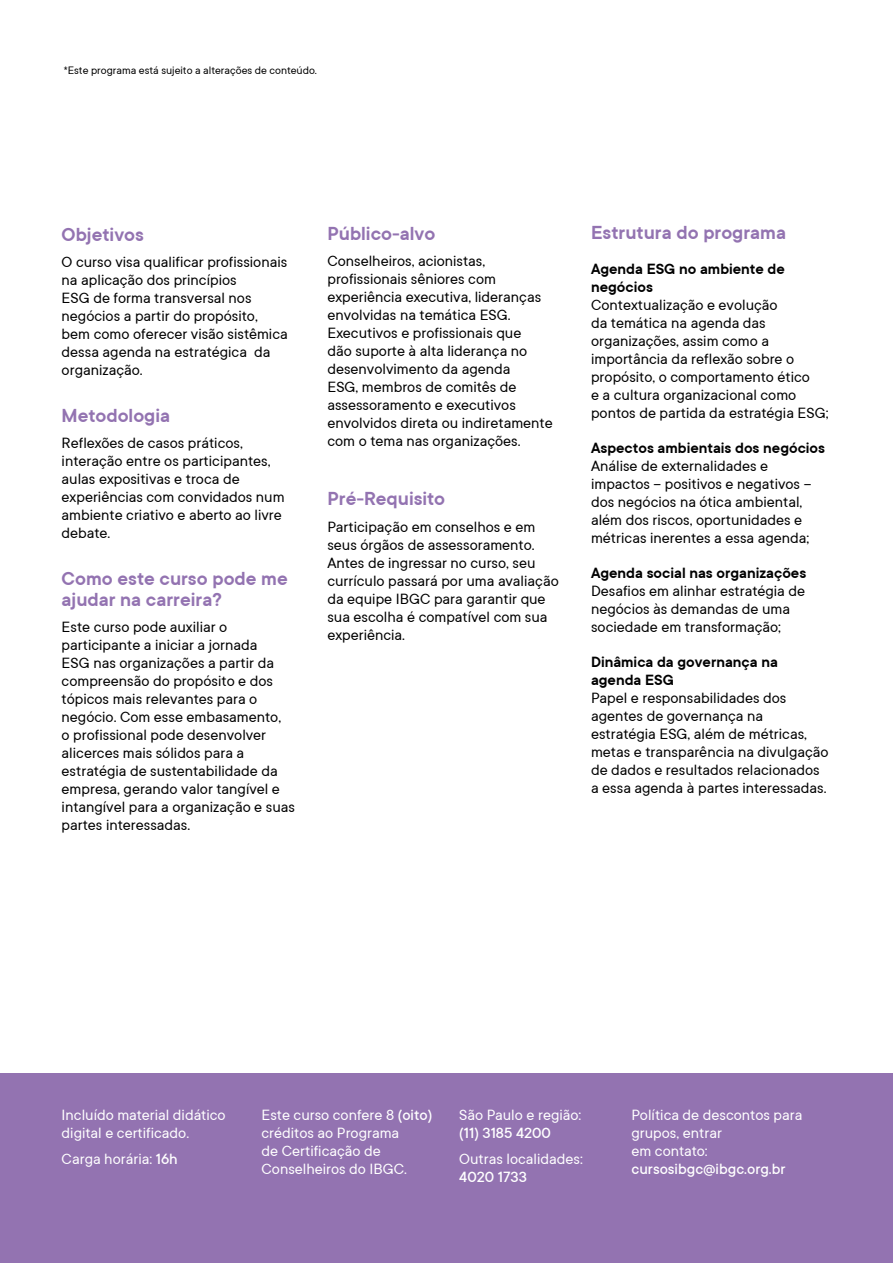
<style>
.page{position:relative;width:893px;height:1263px;background:#fff}
.page>*{position:absolute;margin:0;border:0;box-sizing:border-box;transform-origin:0 0}
.t1{font:600 21px/21px "TT Commons";color:#9373b1}
.t2{font:16.5px/18px "TT Commons";color:#000}
.t3{font:16.5px/18px "TT Commons";color:#fff}
.t4{font:600 16.5px/18px "TT Commons";color:#000}
.t5{font:500 16.5px "TT Commons";color:#fff}
.t6{font:12px "TT Commons";color:#000}
.s1{font-weight:500}
</style>
<div class="page">
<div style="left:0;top:1073px;width:893px;height:190px;background:#9373b1"></div>
<p class="t6" style="left:64px;top:63px;width:255px">*Este programa está sujeito a alterações de conteúdo.</p>
<p class="t1" style="left:62px;top:223px;width:84px">Objetivos</p>
<p class="t2" style="left:62px;top:252px;width:228px">O curso visa qualificar profissionais na aplicação dos princípios<br>ESG de forma transversal nos negócios a partir do propósito, bem como oferecer visão sistêmica dessa agenda na estratégica da organização.</p>
<p class="t1" style="left:62px;top:404px;width:110px">Metodologia</p>
<p class="t2" style="left:62px;top:433px;width:224px">Reflexões de casos práticos, interação entre os participantes, aulas expositivas e troca de experiências com convidados num ambiente criativo e aberto ao livre debate.</p>
<p class="t1" style="left:62px;top:567px;width:228px">Como este curso pode me ajudar na carreira?</p>
<p class="t2" style="left:62px;top:617px;width:235px">Este curso pode auxiliar o participante a iniciar a jornada<br>ESG nas organizações a partir da compreensão do propósito e dos tópicos mais relevantes para o negócio. Com esse embasamento,<br>o profissional pode desenvolver alicerces mais sólidos para a estratégia de sustentabilidade da empresa, gerando valor tangível e intangível para a organização e suas partes interessadas.</p>
<p class="t1" style="left:327px;top:222px;width:109px">Público-alvo</p>
<p class="t2" style="left:327px;top:251px;width:227px">Conselheiros, acionistas, profissionais sêniores com experiência executiva, lideranças envolvidas na temática ESG.<br>Executivos e profissionais que<br>dão suporte à alta liderança no desenvolvimento da agenda<br>ESG, membros de comitês de assessoramento e executivos envolvidos direta ou indiretamente com o tema nas organizações.</p>
<p class="t1" style="left:327px;top:487px;width:119px">Pré-Requisito</p>
<p class="t2" style="left:327px;top:517px;width:233px">Participação em conselhos e em seus órgãos de assessoramento.<br>Antes de ingressar no curso, seu currículo passará por uma avaliação da equipe IBGC para garantir que sua escolha é compatível com sua experiência.</p>
<p class="t1" style="left:591px;top:222px;width:196px">Estrutura do programa</p>
<p class="t4" style="left:591px;top:260px;width:195px">Agenda ESG no ambiente de negócios</p>
<p class="t2" style="left:591px;top:296px;width:239px">Contextualização e evolução<br>da temática na agenda das organizações, assim como a importância da reflexão sobre o propósito, o comportamento ético<br>e a cultura organizacional como pontos de partida da estratégia ESG;</p>
<p class="t4" style="left:591px;top:439px;width:236px">Aspectos ambientais dos negócios</p>
<p class="t2" style="left:591px;top:457px;width:222px">Análise de externalidades e impactos – positivos e negativos – dos negócios na ótica ambiental, além dos riscos, oportunidades e métricas inerentes a essa agenda;</p>
<p class="t4" style="left:591px;top:564px;width:217px">Agenda social nas organizações</p>
<p class="t2" style="left:591px;top:582px;width:216px">Desafios em alinhar estratégia de negócios às demandas de uma sociedade em transformação;</p>
<p class="t4" style="left:591px;top:653px;width:188px">Dinâmica da governança na agenda ESG</p>
<p class="t2" style="left:591px;top:689px;width:239px">Papel e responsabilidades dos agentes de governança na estratégia ESG, além de métricas, metas e transparência na divulgação de dados e resultados relacionados a essa agenda à partes interessadas.</p>
<p class="t3" style="left:62px;top:1105px;width:166px">Incluído material didático digital e certificado.</p>
<p class="t3" style="left:62px;top:1150px;width:118px">Carga horária: <span class="s1">16h</span></p>
<p class="t3" style="left:262px;top:1105px;width:172px">Este curso confere 8 <span class="s1">(oito) </span>créditos ao Programa<br>de Certificação de<br>Conselheiros do IBGC.</p>
<p class="t3" style="left:459px;top:1105px;width:124px">São Paulo e região:</p>
<p class="t5" style="left:459px;top:1122px;width:93px">(11) 3185 4200</p>
<p class="t3" style="left:459px;top:1150px;width:125px">Outras localidades:</p>
<p class="t5" style="left:459px;top:1167px;width:69px">4020 1733</p>
<p class="t3" style="left:631px;top:1105px;width:172px">Política de descontos para grupos, entrar<br>em contato:</p>
<p class="t5" style="left:631px;top:1158px;width:156px">cursosibgc@ibgc.org.br</p>
</div>
